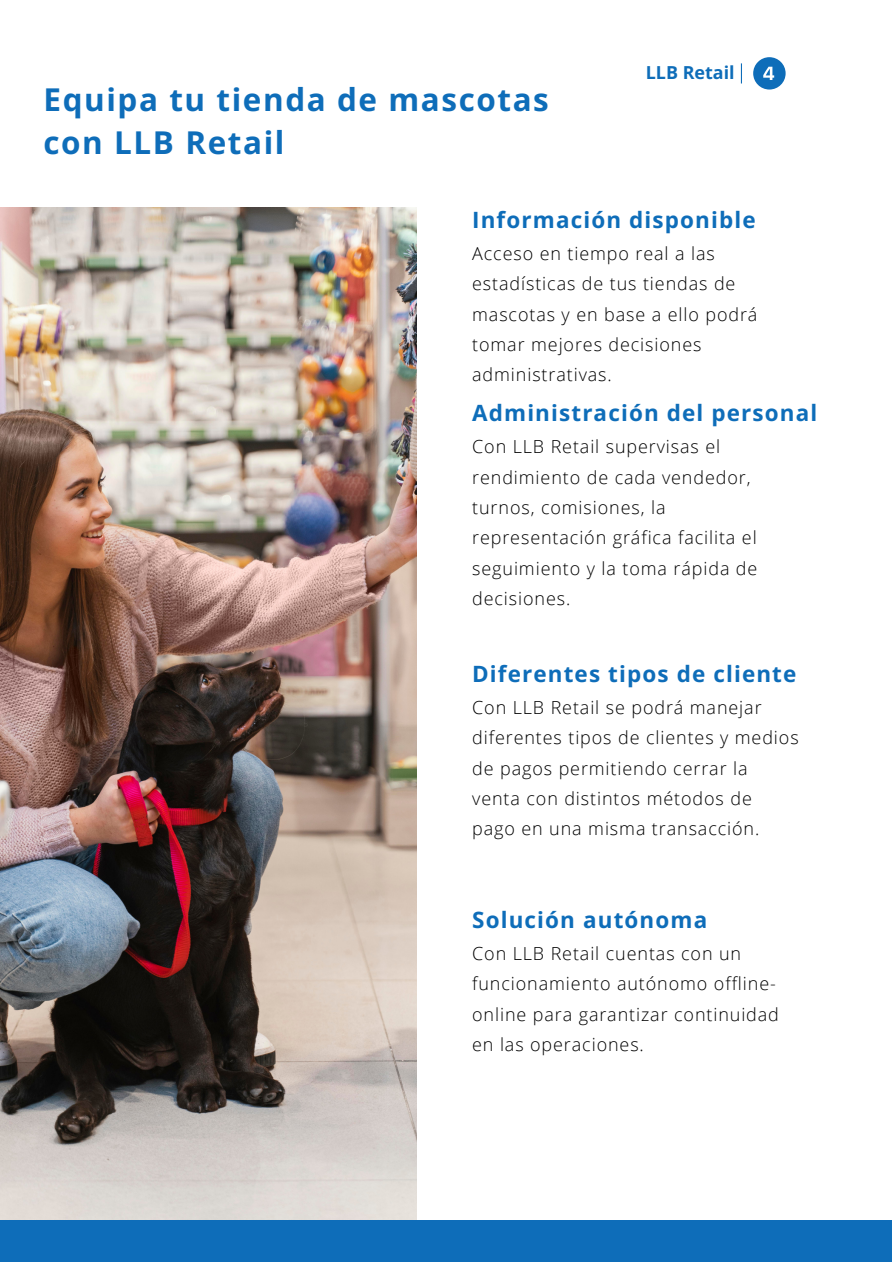
<style>
.page{position:relative;width:893px;height:1264px;background:#fff}
.page>*{position:absolute;margin:0;border:0;box-sizing:border-box;transform-origin:0 0}
.t1{font:700 31.5px/42.8px "Open Sans";letter-spacing:.05em;color:#0e6db9}
.t2{font:700 22.5px "Open Sans";letter-spacing:.05em;color:#0e6db9}
.t3{font:300 18px/30.3px "Open Sans";letter-spacing:.05em;color:#000}
.t4{font:700 17.85px "Open Sans";color:#0e6db9}
</style>
<div class="page">
<img style="left:0;top:207px;width:417px;height:1012px">
<div style="left:0;top:1219px;width:891px;height:42px;background:#0e6db9"></div>
<hr style="left:740px;top:63px;width:2px;height:20px;background:#0e6db9">
<svg style="left:753px;top:57px;width:32px;height:33px"></svg>
<p class="t1" style="left:44px;top:77px;width:507px">Equipa tu tienda de mascotas con LLB Retail</p>
<p class="t4" style="left:645px;top:60px;width:90px">LLB Retail</p>
<p class="t2" style="left:472px;top:203px;width:285px">Información disponible</p>
<p class="t3" style="left:472px;top:238px;width:287px">Acceso en tiempo real a las estadísticas de tus tiendas de mascotas y en base a ello podrá tomar mejores decisiones administrativas.</p>
<p class="t2" style="left:472px;top:397px;width:346px">Administración del personal</p>
<p class="t3" style="left:472px;top:431px;width:287px">Con LLB Retail supervisas el rendimiento de cada vendedor, turnos, comisiones, la representación gráfica facilita el seguimiento y la toma rápida de decisiones.</p>
<p class="t2" style="left:472px;top:657px;width:326px">Diferentes tipos de cliente</p>
<p class="t3" style="left:472px;top:691px;width:328px">Con LLB Retail se podrá manejar diferentes tipos de clientes y medios de pagos permitiendo cerrar la</p>
<p class="t3" style="left:472px;top:783px;width:281px">venta con distintos métodos de</p>
<p class="t3" style="left:472px;top:813px;width:288px">pago en una misma transacción.</p>
<p class="t2" style="left:472px;top:903px;width:236px">Solución autónoma</p>
<p class="t3" style="left:472px;top:938px;width:308px">Con LLB Retail cuentas con un funcionamiento autónomo offline&shy;online para garantizar continuidad en las operaciones.</p>
</div>
